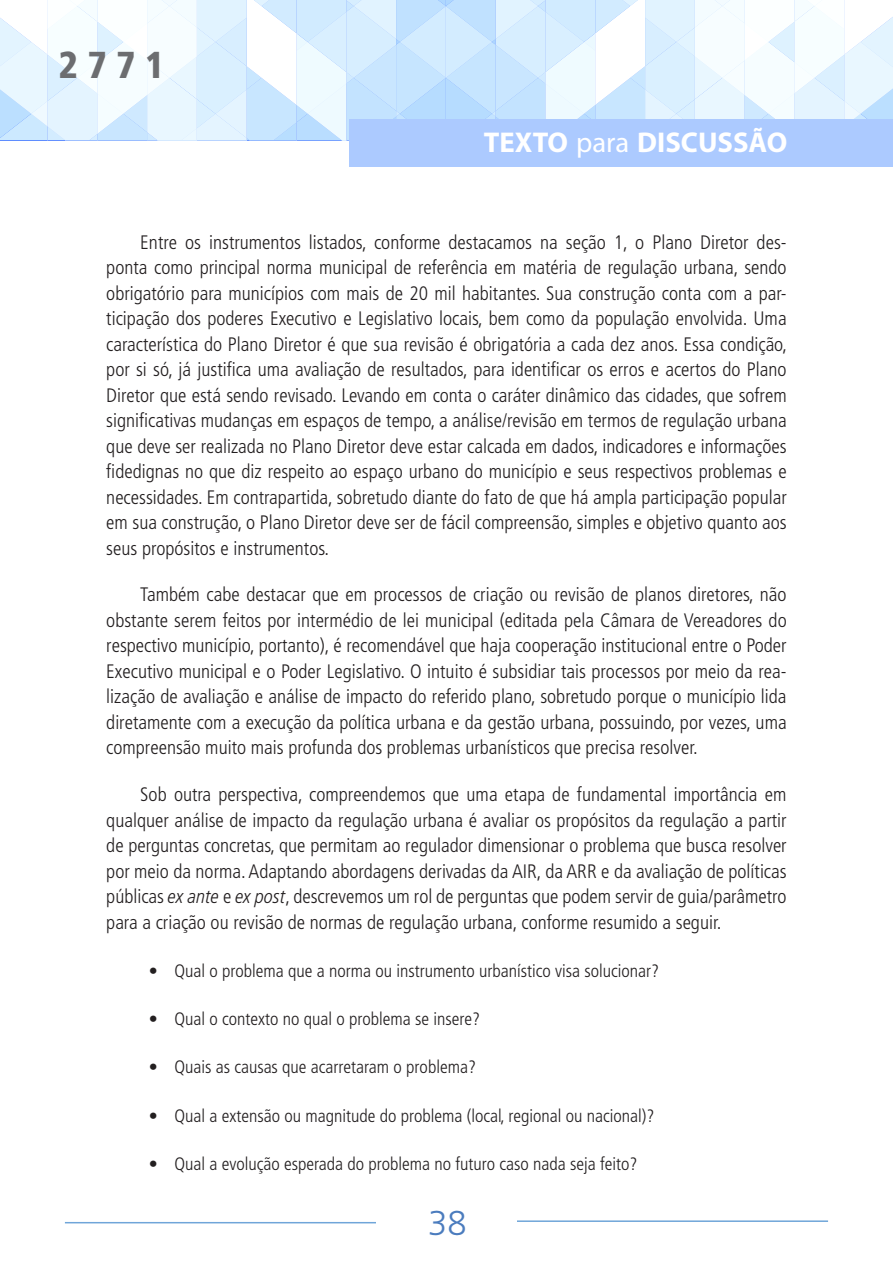
<style>
.page{position:relative;width:893px;height:1263px;background:#fff}
.page>*{position:absolute;margin:0;border:0;box-sizing:border-box;transform-origin:0 0}
.t1{font:900 condensed 37.5px "Frutiger LT Pro";color:#6c6d70}
.t2{font:300 34.5px "Frutiger LT Pro";color:#4b7cbe}
.t3{font:700 28.65px "Myriad Pro";color:#fff}
.texto_corrido{font:300 condensed 19.5px/25.5px "Frutiger LT Pro";color:#231f20;text-align:justify}
.t4{font:300 condensed 18px "Frutiger LT Pro";color:#231f20}
.s1{font-weight:400}
.s2{font-style:italic}
</style>
<div class="page">
<svg style="left:0;top:0;width:893px;height:140px"></svg>
<div style="left:349px;top:119px;width:544px;height:48px;background:#accaff"></div>
<hr style="left:517px;top:1220px;width:311px;height:2px;background:#6fa5d9">
<hr style="left:65px;top:1222px;width:311px;height:1px;background:#6fa5d9">
<h1 class="t1" style="left:58px;top:42px;width:108px">2771</h1>
<h3 class="t3" style="left:484px;top:124px;width:305px">TEXTO <span class="s1">para</span> DISCUSSÃO</h3>
<p class="texto_corrido" style="left:106px;top:229px;width:682px;text-indent:34px">Entre os instrumentos listados, conforme destacamos na seção 1, o Plano Diretor des&shy;ponta como principal norma municipal de referência em matéria de regulação urbana, sendo obrigatório para municípios com mais de 20 mil habitantes. Sua construção conta com a par&shy;ticipação dos poderes Executivo e Legislativo locais, bem como da população envolvida. Uma característica do Plano Diretor é que sua revisão é obrigatória a cada dez anos. Essa condição, por si só, já justifica uma avaliação de resultados, para identificar os erros e acertos do Plano Diretor que está sendo revisado. Levando em conta o caráter dinâmico das cidades, que sofrem significativas mudanças em espaços de tempo, a análise/revisão em termos de regulação urbana que deve ser realizada no Plano Diretor deve estar calcada em dados, indicadores e informações fidedignas no que diz respeito ao espaço urbano do município e seus respectivos problemas e necessidades. Em contrapartida, sobretudo diante do fato de que há ampla participação popular em sua construção, o Plano Diretor deve ser de fácil compreensão, simples e objetivo quanto aos seus propósitos e instrumentos.</p>
<p class="texto_corrido" style="left:106px;top:582px;width:682px;text-indent:34px">Também cabe destacar que em processos de criação ou revisão de planos diretores, não obstante serem feitos por intermédio de lei municipal (editada pela Câmara de Vereadores do respectivo município, portanto), é recomendável que haja cooperação institucional entre o Poder Executivo municipal e o Poder Legislativo. O intuito é subsidiar tais processos por meio da rea&shy;lização de avaliação e análise de impacto do referido plano, sobretudo porque o município lida diretamente com a execução da política urbana e da gestão urbana, possuindo, por vezes, uma compreensão muito mais profunda dos problemas urbanísticos que precisa resolver.</p>
<p class="texto_corrido" style="left:106px;top:782px;width:682px;text-indent:34px">Sob outra perspectiva, compreendemos que uma etapa de fundamental importância em qualquer análise de impacto da regulação urbana é avaliar os propósitos da regulação a partir de perguntas concretas, que permitam ao regulador dimensionar o problema que busca resolver por meio da norma. Adaptando abordagens derivadas da AIR, da ARR e da avaliação de políticas públicas <span class="s2">ex ante</span> e <span class="s2">ex post</span>, descrevemos um rol de perguntas que podem servir de guia/parâmetro para a criação ou revisão de normas de regulação urbana, conforme resumido a seguir.</p>
<p class="t4" style="left:149px;top:960px;width:512px">• Qual o problema que a norma ou instrumento urbanístico visa solucionar?</p>
<p class="t4" style="left:149px;top:1008px;width:333px">• Qual o contexto no qual o problema se insere?</p>
<p class="t4" style="left:149px;top:1057px;width:329px">• Quais as causas que acarretaram o problema?</p>
<p class="t4" style="left:149px;top:1105px;width:507px">• Qual a extensão ou magnitude do problema (local, regional ou nacional)?</p>
<p class="t4" style="left:149px;top:1153px;width:490px">• Qual a evolução esperada do problema no futuro caso nada seja feito?</p>
<h2 class="t2" style="left:428px;top:1203px;width:40px">38</h2>
</div>
